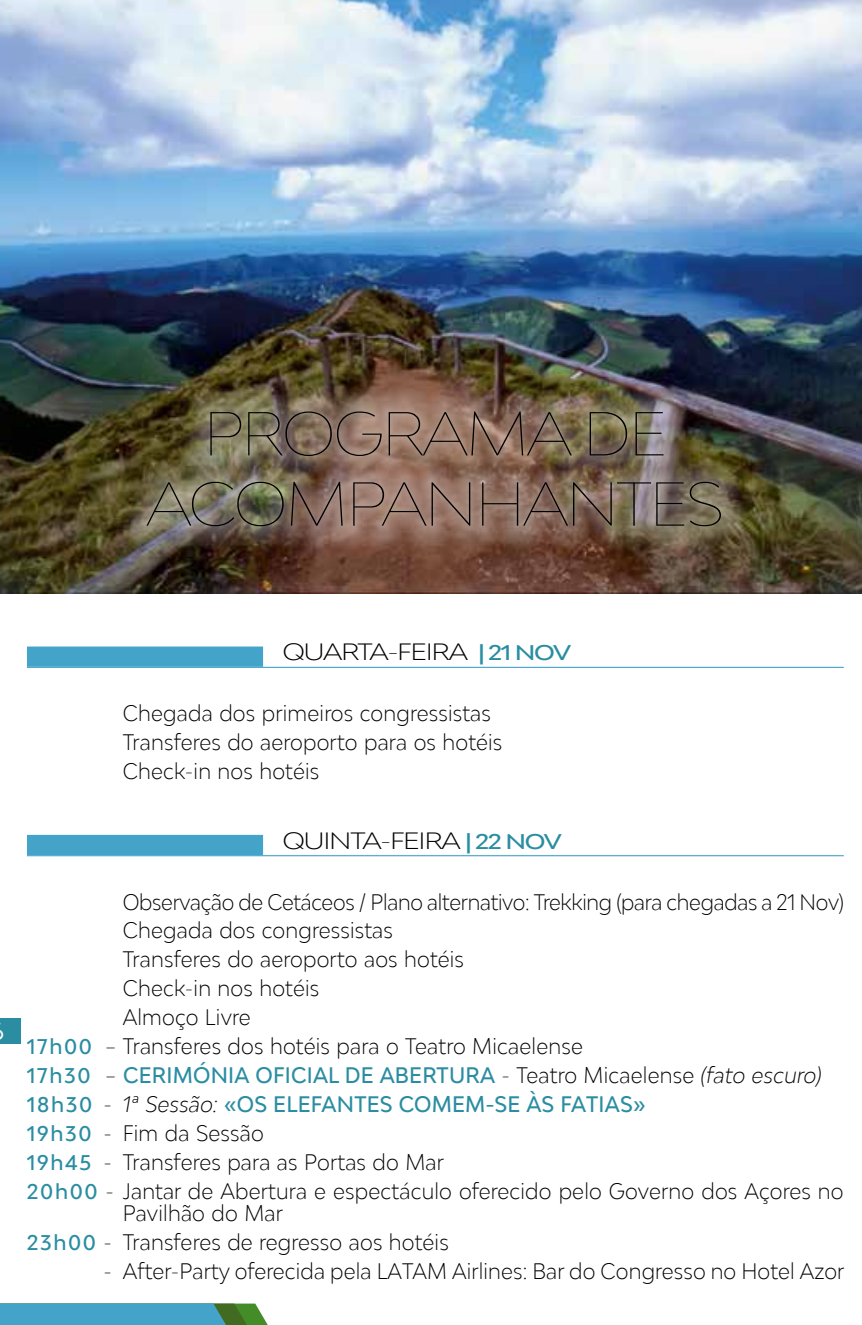
<style>
.page{position:relative;width:862px;height:1325px;background:#fff}
.page>*{position:absolute;margin:0;border:0;box-sizing:border-box;transform-origin:0 0}
.t1{font:100 expanded 58.5px "Bw Modelica";letter-spacing:-.05em;color:#000}
.t2{font:300 22.5px "Bw Modelica LGC";color:#000;scale:1.2 1}
.t3{font:300 21.38px/28.8px "Bw Modelica LGC";letter-spacing:.01em;color:#000;scale:.95 1}
.t4{font:300 21.38px "Bw Modelica LGC";letter-spacing:-.01em;color:#000;scale:.94 1}
.t5{font:500 21.38px "Bw Modelica LGC";letter-spacing:.01em;color:#2a8da2;scale:.95 1}
.t6{font:500 20.25px "Bw Modelica LGC";letter-spacing:.01em;color:#2a8da2;scale:1.2 1}
.t7{font:500 20.25px "Bw Modelica LGC";letter-spacing:.01em;color:#2a8da2}
.s1{font-weight:500;font-size:20.25px;color:#2a8da2}
.s2{font-weight:300;font-size:21.38px;color:#000}
.s3{font-size:21.38px}
.s4{font-weight:500;color:#2a8da2}
.s5{font-style:italic}
.s6{font-weight:500;font-size:20.25px;color:#fff}
</style>
<div class="page">
<div style="left:27px;top:646px;width:236px;height:20px;background:#43a3c9"></div>
<hr style="left:27px;top:666px;width:816px;height:1px;background:#43a3c9">
<div style="left:27px;top:834px;width:236px;height:21px;background:#43a3c9"></div>
<hr style="left:27px;top:855px;width:816px;height:1px;background:#43a3c9">
<svg style="left:0;top:1303px;width:267px;height:21px;background:#499faf"></svg>
<div style="left:0;top:1017px;width:21px;height:26px;background:#2a8da2"></div>
<img style="left:0;top:0;width:862px;height:593px">
<div style="left:121px;top:387px;width:625px;height:164px;background:#fff;opacity:.75"></div>
<h1 class="t1" style="left:203px;top:395px;width:86px">PROGRAMA</h1>
<h1 class="t1" style="left:582px;top:395px;width:75px">DE</h1>
<h1 class="t1" style="left:146px;top:466px;width:418px">ACOM PAN HANTES</h1>
<p class="t2" style="left:282px;top:637px;width:33px">Quarta</p>
<p class="t2" style="left:387px;top:637px;width:21px">-feira</p>
<p class="t6" style="left:478px;top:639px;width:79px">| 21 N OV</p>
<p class="t3" style="left:123px;top:698px;width:401px">Chegada dos primeiros congressistas<br>Transferes do aeroporto para os hotéis<br>Check-in nos hotéis</p>
<p class="t2" style="left:282px;top:825px;width:32px">Quinta</p>
<p class="t2" style="left:380px;top:825px;width:21px">-feira</p>
<p class="t6" style="left:465px;top:827px;width:50px">| 22 NOV</p>
<p class="t4" style="left:123px;top:887px;width:768px">Observação de Cetáceos / Plano alternativo: Trekking (para chegadas a 21 Nov)</p>
<p class="t3" style="left:123px;top:915px;width:286px">Chegada dos congressistas</p>
<p class="t3" style="left:123px;top:944px;width:361px">Transferes do aeroporto aos hotéis</p>
<p class="t3" style="left:123px;top:973px;width:208px">Check-in nos hotéis</p>
<p class="t3" style="left:123px;top:1002px;width:136px">Almoço Livre</p>
<p class="t3" style="left:27px;top:1030px;width:587px"><span class="s1">17H00</span> – Transferes dos hotéis para o Teatro Micaelense</p>
<p class="t7" style="left:27px;top:1062px;width:139px">17H30 <span class="s2">–</span> <span class="s3">CERIM</span></p>
<p class="t5" style="left:193px;top:1060px;width:257px">ÓNIA OFICIAL DE ABERTUR</p>
<p class="t3" style="left:27px;top:1059px;width:861px;text-indent:453px"><span class="s4">A</span> - Teatro Micaelense <span class="s5">(fato escuro)<br></span><span class="s1">18H30</span> - <span class="s5">1ª Sessão:</span> <span class="s4">«OS ELEFANTES COM EM-SE ÀS FATIAS»<br></span><span class="s1">19H30</span> - Fim da Sessão<br><span class="s1">19H45</span> - Transferes para as Portas do Mar<br><span class="s1">20H00</span> - Jantar de Abertura e espectáculo oferecido pelo Governo dos Açores no</p>
<p class="t3" style="left:27px;top:1197px;width:862px;text-indent:96px">Pavilhão do Mar<br><span class="s1">23H00</span> - Transferes de regresso aos hotéis<br><span class="s6">23H00</span> - After-Party oferecida pela LATAM Airlines: Bar do Congresso no Hotel Azor</p>
</div>
